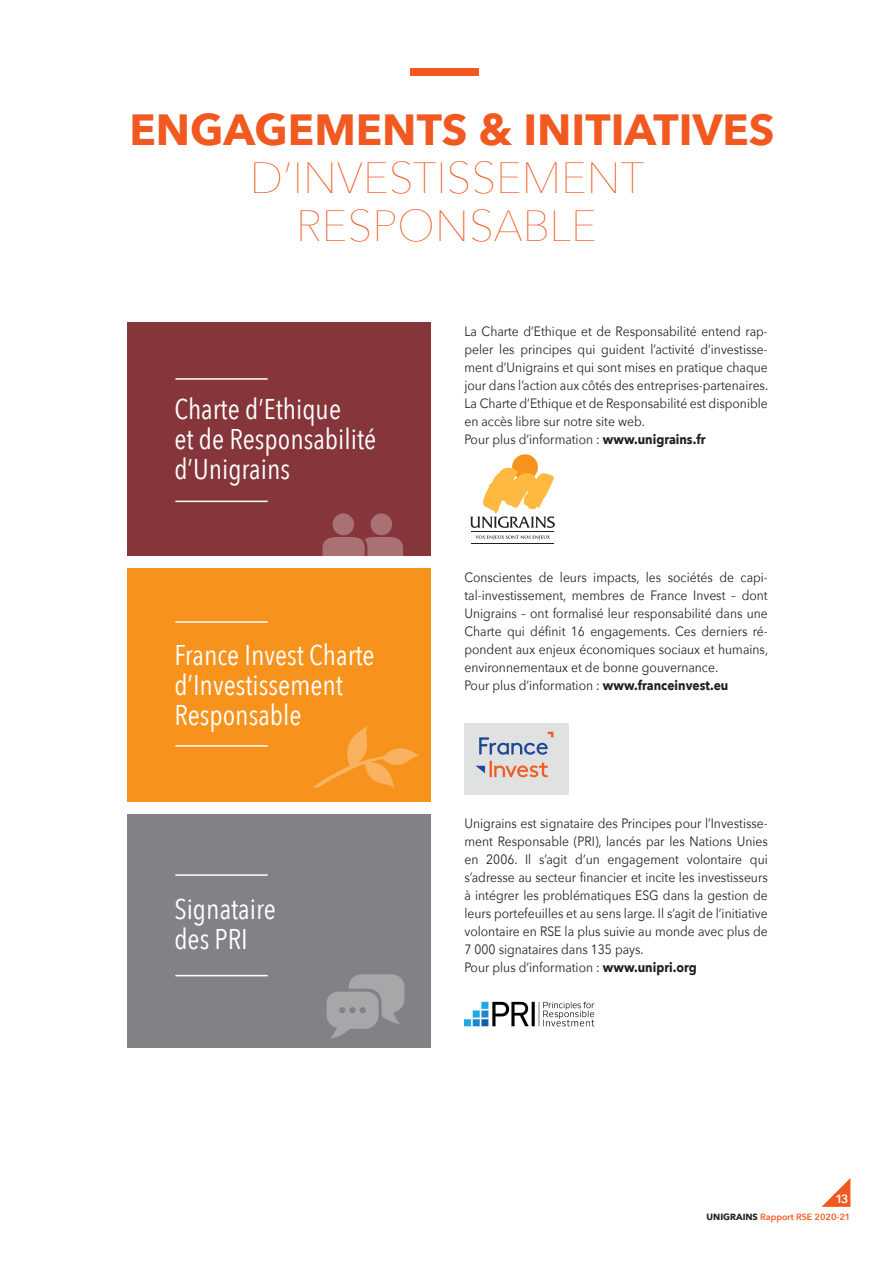
<style>
.page{position:relative;width:893px;height:1263px;background:#fff}
.page>*{position:absolute;margin:0;border:0;box-sizing:border-box;transform-origin:0 0}
.t1{font:200 43.5px/48px "Avenir Next";color:#f15921;text-align:center}
.t2{font:700 43.5px "Avenir Next";color:#f15921}
.t3{font:28.5px/30px "Avenir Next Condensed";color:#fff}
.t4{font:13.5px/18px "Avenir Next";color:#231f20;scale:.9 1}
.t5{font:600 12px "Avenir Next";color:#fff}
.t6{font:600 9px "Avenir Next";color:#f15921}
.s1{font-weight:700}
.s2{font-weight:700;color:#231f20}
</style>
<div class="page">
<div style="left:410px;top:68px;width:68px;height:7px;background:#f15921"></div>
<svg style="left:821px;top:1178px;width:29px;height:29px"></svg>
<div style="left:512px;top:454px;width:26px;height:26px;background:#f7931d;border-radius:50%"></div>
<svg style="left:470px;top:467px;width:85px;height:61px"></svg>
<hr style="left:471px;top:531px;width:83px;height:1px;background:#231f20">
<svg style="left:475px;top:535px;width:75px;height:5px"></svg>
<hr style="left:471px;top:543px;width:83px;height:1px;background:#231f20">
<div style="left:128px;top:322px;width:303px;height:234px;background:#86363b"></div>
<div style="left:128px;top:568px;width:303px;height:234px;background:#f7931d"></div>
<div style="left:128px;top:814px;width:303px;height:234px;background:#808285"></div>
<hr style="left:175px;top:501px;width:93px;height:1px;background:#fff">
<hr style="left:175px;top:378px;width:93px;height:2px;background:#fff">
<hr style="left:175px;top:745px;width:93px;height:2px;background:#fff">
<hr style="left:175px;top:621px;width:93px;height:2px;background:#fff">
<hr style="left:175px;top:975px;width:93px;height:1px;background:#fff">
<hr style="left:175px;top:874px;width:93px;height:2px;background:#fff">
<img style="left:464px;top:724px;width:104px;height:70px">
<img style="left:464px;top:1001px;width:131px;height:26px">
<svg style="left:327px;top:974px;width:77px;height:65px"></svg>
<svg style="left:312px;top:726px;width:107px;height:62px"></svg>
<div style="left:333px;top:513px;width:21px;height:22px;background:#aa7175;border-radius:50%"></div>
<svg style="left:322px;top:537px;width:81px;height:19px;background:#a66b70"></svg>
<div style="left:371px;top:513px;width:21px;height:22px;background:#aa7175;border-radius:50%"></div>
<h1 class="t2" style="left:129px;top:92px;width:647px">ENGAGEMENTS &amp; INITIATIVES</h1>
<h1 class="t1" style="left:250px;top:151px;width:396px">D’INVESTISSEMENT<br>RESPONSABLE</h1>
<h2 class="t3" style="left:174px;top:393px;width:203px">Charte d’Ethique<br>et de Responsabilité d’Unigrains</h2>
<h2 class="t3" style="left:174px;top:639px;width:202px">France Invest Charte d’Investissement<br>Responsable</h2>
<h2 class="t3" style="left:174px;top:893px;width:103px">Signataire des PRI</h2>
<p class="t4" style="left:464px;top:321px;width:339px">La Charte d’Ethique et de Responsabilité entend rap&shy;peler les principes qui guident l’activité d’investisse&shy;ment d’Unigrains et qui sont mises en pratique chaque jour dans l’action aux côtés des entreprises-partenaires.<br>La Charte d’Ethique et de Responsabilité est disponible en accès libre sur notre site web.<br>Pour plus d’information : <span class="s1">www.unigrains.fr</span></p>
<p class="t4" style="left:464px;top:567px;width:339px">Conscientes de leurs impacts, les sociétés de capi&shy;tal-investissement, membres de France Invest – dont Unigrains – ont formalisé leur responsabilité dans une Charte qui définit 16 engagements. Ces derniers ré&shy;pondent aux enjeux économiques sociaux et humains, environnementaux et de bonne gouvernance.<br>Pour plus d’information : <span class="s1">www.franceinvest.eu</span></p>
<p class="t4" style="left:464px;top:814px;width:339px">Unigrains est signataire des Principes pour l’Investisse&shy;ment Responsable (PRI), lancés par les Nations Unies en 2006. Il s’agit d’un engagement volontaire qui s’adresse au secteur financier et incite les investisseurs à intégrer les problématiques ESG dans la gestion de leurs portefeuilles et au sens large. Il s’agit de l’initiative volontaire en RSE la plus suivie au monde avec plus de 7 000 signataires dans 135 pays.<br>Pour plus d’information : <span class="s1">www.unipri.org</span></p>
<p class="t5" style="left:835px;top:1188px;width:14px">13</p>
<p class="t6" style="left:707px;top:1209px;width:145px"><span class="s2">UNIGRAINS</span> Rapport RSE 2020-21</p>
</div>
